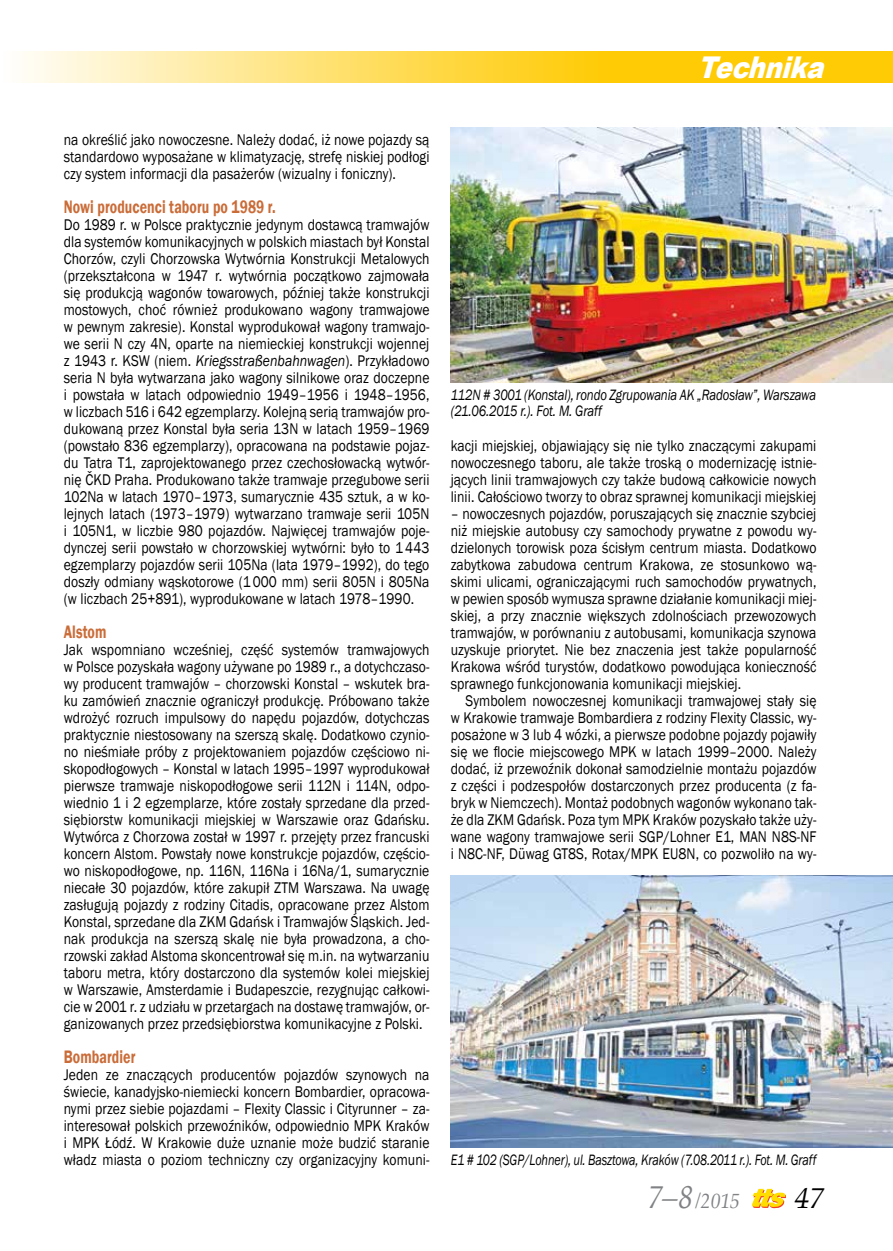
<style>
.page{position:relative;width:893px;height:1251px;background:#fff}
.page>*{position:absolute;margin:0;border:0;box-sizing:border-box;transform-origin:0 0}
.t1{font:italic 900 30px "Arial";color:#fff;scale:.85 1}
.t2{font:italic 30px "Palatino Linotype";color:#000}
.t3{font:italic 21.45px "Palatino Linotype";color:#808285;scale:.91 1}
.t4{font:600 18.6px "Franklin Gothic";letter-spacing:.005em;color:#ca6c38;scale:.75 1}
.t5{font:15.9px/17px "Franklin Gothic";letter-spacing:.005em;color:#000;text-align:justify;scale:.86 1}
.t6{font:italic 15.45px/16.5px "Franklin Gothic";letter-spacing:-.01em;color:#000;scale:.82 1}
.t7{font:italic 15.45px "Franklin Gothic";letter-spacing:-.01em;color:#000;scale:.78 1}
.s1{font-style:italic}
.s2{font-size:33px}
</style>
<div class="page">
<svg style="left:24px;top:51px;width:869px;height:32px;background:#ffda52"></svg>
<svg style="left:752px;top:1188px;width:34px;height:19px"></svg>
<img style="left:451px;top:875px;width:442px;height:272px">
<img style="left:451px;top:128px;width:442px;height:254px">
<h1 class="t1" style="left:698px;top:45px;width:162px">Technika</h1>
<p class="t5" style="left:64px;top:131px;width:427px">na określić jako nowoczesne. Należy dodać, iż nowe pojazdy są standardowo wyposażane w klimatyzację, strefę niskiej podłogi czy system informacji dla pasażerów (wizualny i foniczny).</p>
<p class="t4" style="left:64px;top:195px;width:284px">Nowi producenci taboru po 1989 r.</p>
<p class="t5" style="left:64px;top:216px;width:427px">Do 1989 r. w Polsce praktycznie jedynym dostawcą tramwajów dla systemów komunikacyjnych w polskich miastach był Konstal Chorzów, czyli Chorzowska Wytwórnia Konstrukcji Metalowych (przekształcona w 1947 r. wytwórnia początkowo zajmowała się produkcją wagonów towarowych, później także konstrukcji mostowych, choć również produkowano wagony tramwajowe w pewnym zakresie). Konstal wyprodukował wagony tramwajo&shy;we serii N czy 4N, oparte na niemieckiej konstrukcji wojennej z 1943 r. KSW (niem. <span class="s1">Kriegsstraßenbahnwagen</span>). Przykładowo seria N była wytwarzana jako wagony silnikowe oraz doczepne i powstała w latach odpowiednio 1949–1956 i 1948–1956, w liczbach 516 i 642 egzemplarzy. Kolejną serią tramwajów pro&shy;dukowaną przez Konstal była seria 13N w latach 1959–1969 (powstało 836 egzemplarzy), opracowana na podstawie pojaz&shy;du Tatra T1, zaprojektowanego przez czechosłowacką wytwór&shy;nię ČKD Praha. Produkowano także tramwaje przegubowe serii 102Na w latach 1970–1973, sumarycznie 435 sztuk, a w ko&shy;lejnych latach (1973–1979) wytwarzano tramwaje serii 105N i 105N1, w liczbie 980 pojazdów. Najwięcej tramwajów poje&shy;dynczej serii powstało w chorzowskiej wytwórni: było to 1443 egzemplarzy pojazdów serii 105Na (lata 1979–1992), do tego doszły odmiany wąskotorowe (1000 mm) serii 805N i 805Na (w liczbach 25+891), wyprodukowane w latach 1978–1990.</p>
<p class="t4" style="left:64px;top:620px;width:59px">Alstom</p>
<p class="t5" style="left:64px;top:641px;width:427px">Jak wspomniano wcześniej, część systemów tramwajowych w Polsce pozyskała wagony używane po 1989 r., a dotychczaso&shy;wy producent tramwajów – chorzowski Konstal – wskutek bra&shy;ku zamówień znacznie ograniczył produkcję. Próbowano także wdrożyć rozruch impulsowy do napędu pojazdów, dotychczas praktycznie niestosowany na szerszą skalę. Dodatkowo czynio&shy;no nieśmiałe próby z projektowaniem pojazdów częściowo ni&shy;skopodłogowych – Konstal w latach 1995–1997 wyprodukował pierwsze tramwaje niskopodłogowe serii 112N i 114N, odpo&shy;wiednio 1 i 2 egzemplarze, które zostały sprzedane dla przed&shy;siębiorstw komunikacji miejskiej w Warszawie oraz Gdańsku.<br>Wytwórca z Chorzowa został w 1997 r. przejęty przez francuski koncern Alstom. Powstały nowe konstrukcje pojazdów, częścio&shy;wo niskopodłogowe, np. 116N, 116Na i 16Na/1, sumarycznie niecałe 30 pojazdów, które zakupił ZTM Warszawa. Na uwagę zasługują pojazdy z rodziny Citadis, opracowane przez Alstom Konstal, sprzedane dla ZKM Gdańsk i Tramwajów Śląskich. Jed&shy;nak produkcja na szerszą skalę nie była prowadzona, a cho&shy;rzowski zakład Alstoma skoncentrował się m.in. na wytwarzaniu taboru metra, który dostarczono dla systemów kolei miejskiej w Warszawie, Amsterdamie i Budapeszcie, rezygnując całkowi&shy;cie w 2001 r. z udziału w przetargach na dostawę tramwajów, or&shy;ganizowanych przez przedsiębiorstwa komunikacyjne z Polski.</p>
<p class="t4" style="left:64px;top:1044px;width:97px">Bombardier</p>
<p class="t5" style="left:64px;top:1065px;width:427px">Jeden ze znaczących producentów pojazdów szynowych na świecie, kanadyjsko-niemiecki koncern Bombardier, opracowa&shy;nymi przez siebie pojazdami – Flexity Classic i Cityrunner – za&shy;interesował polskich przewoźników, odpowiednio MPK Kraków i MPK Łódź. W Krakowie duże uznanie może budzić staranie władz miasta o poziom techniczny czy organizacyjny komuni-</p>
<p class="t6" style="left:451px;top:386px;width:447px">112N # 3001 (Konstal), rondo Zgrupowania AK „Radosław”, Warszawa (21.06.2015 r.). Fot. M. Graff</p>
<p class="t5" style="left:451px;top:437px;width:427px">kacji miejskiej, objawiający się nie tylko znaczącymi zakupami nowoczesnego taboru, ale także troską o modernizację istnie&shy;jących linii tramwajowych czy także budową całkowicie nowych linii. Całościowo tworzy to obraz sprawnej komunikacji miejskiej</p>
<p class="t5" style="left:451px;top:505px;width:427px">– nowoczesnych pojazdów, poruszających się znacznie szybciej niż miejskie autobusy czy samochody prywatne z powodu wy&shy;dzielonych torowisk poza ścisłym centrum miasta. Dodatkowo zabytkowa zabudowa centrum Krakowa, ze stosunkowo wą&shy;skimi ulicami, ograniczającymi ruch samochodów prywatnych, w pewien sposób wymusza sprawne działanie komunikacji miej&shy;skiej, a przy znacznie większych zdolnościach przewozowych tramwajów, w porównaniu z autobusami, komunikacja szynowa uzyskuje priorytet. Nie bez znaczenia jest także popularność Krakowa wśród turystów, dodatkowo powodująca konieczność sprawnego funkcjonowania komunikacji miejskiej.</p>
<p class="t5" style="left:451px;top:692px;width:427px;text-indent:15px">Symbolem nowoczesnej komunikacji tramwajowej stały się w Krakowie tramwaje Bombardiera z rodziny Flexity Classic, wy&shy;posażone w 3 lub 4 wózki, a pierwsze podobne pojazdy pojawiły się we flocie miejscowego MPK w latach 1999–2000. Należy dodać, iż przewoźnik dokonał samodzielnie montażu pojazdów z części i podzespołów dostarczonych przez producenta (z fa&shy;bryk w Niemczech). Montaż podobnych wagonów wykonano tak&shy;że dla ZKM Gdańsk. Poza tym MPK Kraków pozyskało także uży&shy;wane wagony tramwajowe serii SGP/Lohner E1, MAN N8S-NF i N8C-NF, Düwag GT8S, Rotax/MPK EU8N, co pozwoliło na wy-</p>
<p class="t7" style="left:451px;top:1149px;width:470px">E1 # 102 (SGP/Lohner), ul. Basztowa, Kraków (7.08.2011 r.). Fot. M. Graff</p>
<h2 class="t3" style="left:648px;top:1185px;width:102px"><span class="s2">7–8</span> /2015</h2>
<h1 class="t2" style="left:795px;top:1176px;width:31px">47</h1>
</div>
